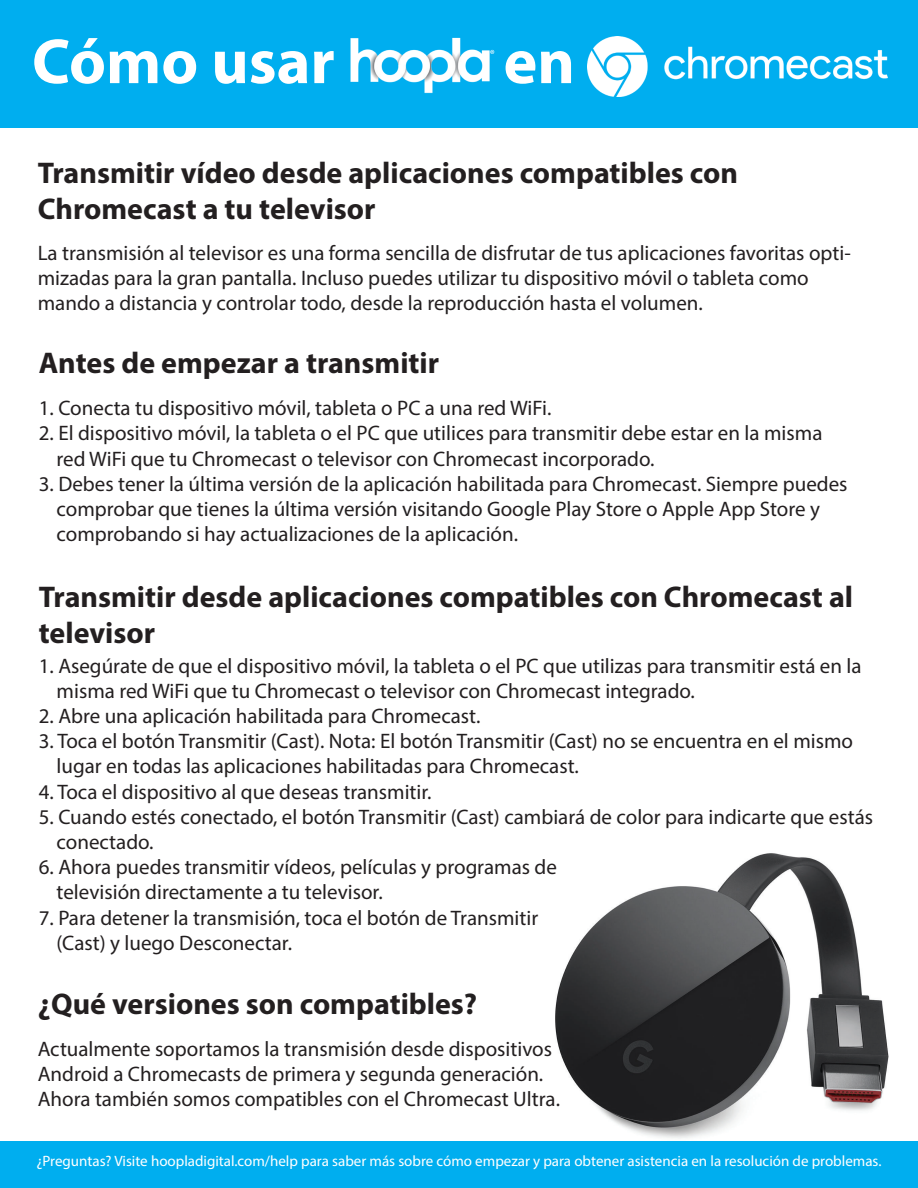
<style>
.page{position:relative;width:918px;height:1188px;background:#fff}
.page>*{position:absolute;margin:0;border:0;box-sizing:border-box;transform-origin:0 0}
.t1{font:700 64.2px "Myriad Pro";color:#fff}
.t2{font:700 30px/36px "Myriad Pro";color:#231f20}
.t3{font:21px/25.2px "Myriad Pro";color:#231f20}
.t4{font:15px "Myriad Pro";color:#fff}
</style>
<div class="page">
<img style="left:556px;top:853px;width:332px;height:289px">
<div style="left:0;top:0;width:918px;height:127px;background:#00aeef"></div>
<img style="left:350px;top:37px;width:145px;height:57px">
<div style="left:0;top:1142px;width:918px;height:46px;background:#00aeef"></div>
<img style="left:588px;top:36px;width:299px;height:61px">
<h1 class="t1" style="left:32px;top:20px;width:304px">Cómo usar</h1>
<h1 class="t1" style="left:503px;top:20px;width:73px">en</h1>
<h2 class="t2" style="left:38px;top:154px;width:702px">Transmitir vídeo desde aplicaciones compatibles con<br>Chromecast a tu televisor</h2>
<p class="t3" style="left:38px;top:240px;width:815px">La transmisión al televisor es una forma sencilla de disfrutar de tus aplicaciones favoritas opti&shy;mizadas para la gran pantalla. Incluso puedes utilizar tu dispositivo móvil o tableta como mando a distancia y controlar todo, desde la reproducción hasta el volumen.</p>
<h2 class="t2" style="left:39px;top:344px;width:402px">Antes de empezar a transmitir</h2>
<p class="t3" style="left:39px;top:395px;width:514px">1. Conecta tu dispositivo móvil, tableta o PC a una red WiFi.</p>
<p class="t3" style="left:57px;top:420px;width:767px;text-indent:-18px">2. El dispositivo móvil, la tableta o el PC que utilices para transmitir debe estar en la misma red WiFi que tu Chromecast o televisor con Chromecast incorporado.</p>
<p class="t3" style="left:57px;top:471px;width:792px;text-indent:-18px">3. Debes tener la última versión de la aplicación habilitada para Chromecast. Siempre puedes comprobar que tienes la última versión visitando Google Play Store o Apple App Store y comprobando si hay actualizaciones de la aplicación.</p>
<h2 class="t2" style="left:39px;top:578px;width:816px">Transmitir desde aplicaciones compatibles con Chromecast al televisor</h2>
<p class="t3" style="left:57px;top:653px;width:807px;text-indent:-18px">1. Asegúrate de que el dispositivo móvil, la tableta o el PC que utilizas para transmitir está en la misma red WiFi que tu Chromecast o televisor con Chromecast integrado.</p>
<p class="t3" style="left:39px;top:703px;width:443px">2. Abre una aplicación habilitada para Chromecast.</p>
<p class="t3" style="left:57px;top:728px;width:798px;text-indent:-18px">3. Toca el botón Transmitir (Cast). Nota: El botón Transmitir (Cast) no se encuentra en el mismo lugar en todas las aplicaciones habilitadas para Chromecast.</p>
<p class="t3" style="left:39px;top:779px;width:394px">4. Toca el dispositivo al que deseas transmitir.</p>
<p class="t3" style="left:57px;top:804px;width:818px;text-indent:-18px">5. Cuando estés conectado, el botón Transmitir (Cast) cambiará de color para indicarte que estás conectado.</p>
<p class="t3" style="left:57px;top:854px;width:502px;text-indent:-18px">6. Ahora puedes transmitir vídeos, películas y programas de televisión directamente a tu televisor.</p>
<p class="t3" style="left:57px;top:905px;width:483px;text-indent:-18px">7. Para detener la transmisión, toca el botón de Transmitir (Cast) y luego Desconectar.</p>
<h2 class="t2" style="left:38px;top:985px;width:441px">¿Qué versiones son compatibles?</h2>
<p class="t3" style="left:38px;top:1036px;width:524px">Actualmente soportamos la transmisión desde dispositivos<br>Android a Chromecasts de primera y segunda generación.<br>Ahora también somos compatibles con el Chromecast Ultra.</p>
<p class="t4" style="left:36px;top:1152px;width:847px">¿Preguntas? Visite hoopladigital.com/help para saber más sobre cómo empezar y para obtener asistencia en la resolución de problemas.</p>
</div>
